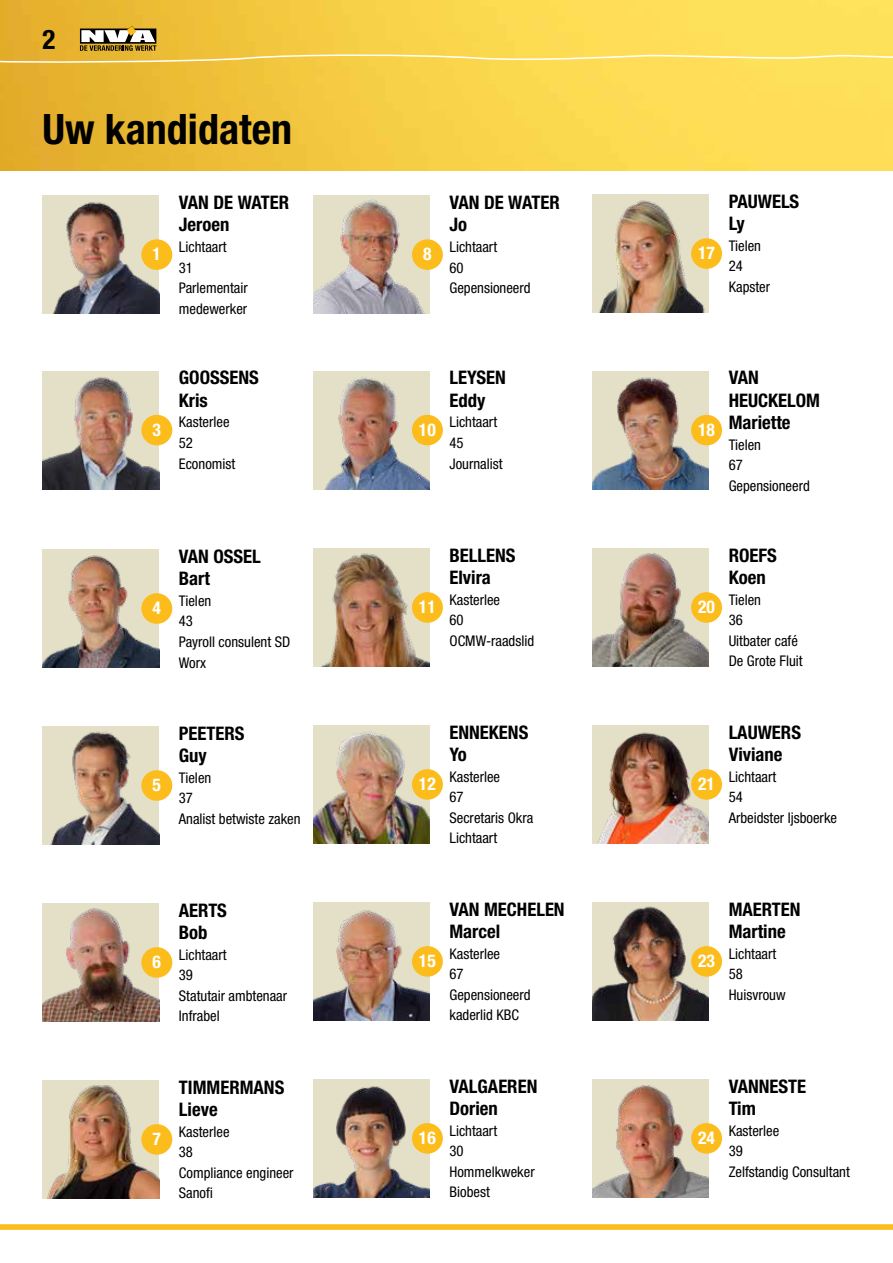
<style>
.page{position:relative;width:893px;height:1263px;background:#fff}
.page>*{position:absolute;margin:0;border:0;box-sizing:border-box;transform-origin:0 0}
.t1{font:700 condensed 42px "Helvetica Neue LT Std";color:#000}
.t2{font:700 condensed 27px "Helvetica Neue LT Std";color:#000}
.t3{font:700 condensed 18.75px/22.5px "Helvetica Neue LT Std";color:#000}
.t4{font:700 condensed 17.55px "Helvetica Neue LT Std";color:#fff}
.t5{font:condensed 14.7px/20.5px "Helvetica Neue LT Std";color:#000}
</style>
<div class="page">
<img style="left:0;top:0;width:893px;height:170px">
<svg style="left:0;top:26px;width:893px;height:44px;background:#f2ce51"></svg>
<svg style="left:0;top:1133px;width:893px;height:97px"></svg>
<img style="left:43px;top:196px;width:116px;height:118px">
<div style="left:141px;top:239px;width:31px;height:31px;background:#fcbd1c;border-radius:50%"></div>
<img style="left:313px;top:196px;width:117px;height:118px">
<div style="left:412px;top:239px;width:31px;height:31px;background:#fcbd1c;border-radius:50%"></div>
<img style="left:592px;top:195px;width:117px;height:118px">
<div style="left:691px;top:238px;width:31px;height:31px;background:#fcbd1c;border-radius:50%"></div>
<img style="left:43px;top:371px;width:116px;height:118px">
<div style="left:141px;top:415px;width:31px;height:30px;background:#fcbd1c;border-radius:50%"></div>
<img style="left:313px;top:371px;width:117px;height:118px">
<div style="left:412px;top:415px;width:31px;height:30px;background:#fcbd1c;border-radius:50%"></div>
<img style="left:592px;top:371px;width:117px;height:118px">
<div style="left:691px;top:415px;width:31px;height:30px;background:#fcbd1c;border-radius:50%"></div>
<img style="left:43px;top:549px;width:116px;height:118px">
<div style="left:141px;top:593px;width:31px;height:31px;background:#fcbd1c;border-radius:50%"></div>
<img style="left:313px;top:548px;width:117px;height:118px">
<div style="left:412px;top:592px;width:31px;height:31px;background:#fcbd1c;border-radius:50%"></div>
<img style="left:592px;top:548px;width:117px;height:118px">
<div style="left:691px;top:592px;width:31px;height:31px;background:#fcbd1c;border-radius:50%"></div>
<img style="left:43px;top:726px;width:116px;height:118px">
<div style="left:141px;top:770px;width:31px;height:31px;background:#fcbd1c;border-radius:50%"></div>
<img style="left:313px;top:725px;width:117px;height:118px">
<div style="left:412px;top:769px;width:31px;height:31px;background:#fcbd1c;border-radius:50%"></div>
<img style="left:592px;top:725px;width:117px;height:118px">
<div style="left:691px;top:769px;width:31px;height:31px;background:#fcbd1c;border-radius:50%"></div>
<img style="left:43px;top:903px;width:116px;height:118px">
<div style="left:141px;top:947px;width:31px;height:31px;background:#fcbd1c;border-radius:50%"></div>
<img style="left:313px;top:902px;width:117px;height:118px">
<div style="left:412px;top:946px;width:31px;height:31px;background:#fcbd1c;border-radius:50%"></div>
<img style="left:592px;top:902px;width:117px;height:118px">
<div style="left:691px;top:946px;width:31px;height:31px;background:#fcbd1c;border-radius:50%"></div>
<img style="left:43px;top:1080px;width:116px;height:118px">
<div style="left:141px;top:1124px;width:31px;height:31px;background:#fcbd1c;border-radius:50%"></div>
<img style="left:313px;top:1079px;width:117px;height:118px">
<div style="left:412px;top:1123px;width:31px;height:31px;background:#fcbd1c;border-radius:50%"></div>
<img style="left:592px;top:1079px;width:117px;height:118px">
<div style="left:691px;top:1123px;width:31px;height:31px;background:#fcbd1c;border-radius:50%"></div>
<h2 class="t2" style="left:43px;top:23px;width:14px">2</h2>
<h1 class="t1" style="left:43px;top:104px;width:251px">Uw kandidaten</h1>
<p class="t4" style="left:153px;top:243px;width:10px">1</p>
<p class="t3" style="left:179px;top:191px;width:112px">VAN DE WATER<br>Jeroen</p>
<p class="t5" style="left:179px;top:236px;width:70px">Lichtaart<br>31<br>Parlementair medewerker</p>
<p class="t4" style="left:423px;top:243px;width:10px">8</p>
<p class="t3" style="left:449px;top:191px;width:112px">VAN DE WATER<br>Jo</p>
<p class="t5" style="left:449px;top:236px;width:83px">Lichtaart<br>60<br>Gepensioneerd</p>
<p class="t4" style="left:698px;top:242px;width:18px">17</p>
<p class="t3" style="left:729px;top:190px;width:72px">PAUWELS<br>Ly</p>
<p class="t5" style="left:729px;top:235px;width:43px">Tielen<br>24<br>Kapster</p>
<p class="t4" style="left:153px;top:419px;width:10px">3</p>
<p class="t3" style="left:179px;top:366px;width:81px">GOOSSENS<br>Kris</p>
<p class="t5" style="left:179px;top:412px;width:58px">Kasterlee<br>52<br>Economist</p>
<p class="t4" style="left:419px;top:419px;width:18px">10</p>
<p class="t3" style="left:449px;top:366px;width:58px">LEYSEN<br>Eddy</p>
<p class="t5" style="left:449px;top:412px;width:55px">Lichtaart<br>45<br>Journalist</p>
<p class="t4" style="left:698px;top:419px;width:18px">18</p>
<p class="t3" style="left:729px;top:366px;width:93px">VAN<br>HEUCKELOM<br>Mariette</p>
<p class="t5" style="left:729px;top:434px;width:83px">Tielen<br>67<br>Gepensioneerd</p>
<p class="t4" style="left:153px;top:597px;width:10px">4</p>
<p class="t3" style="left:179px;top:545px;width:84px">VAN OSSEL<br>Bart</p>
<p class="t5" style="left:179px;top:590px;width:113px">Tielen<br>43<br>Payroll consulent SD<br>Worx</p>
<p class="t4" style="left:419px;top:596px;width:18px">11</p>
<p class="t3" style="left:449px;top:544px;width:68px">BELLENS<br>Elvira</p>
<p class="t5" style="left:449px;top:589px;width:86px">Kasterlee<br>60<br>OCMW-raadslid</p>
<p class="t4" style="left:698px;top:596px;width:18px">20</p>
<p class="t3" style="left:729px;top:544px;width:50px">ROEFS<br>Koen</p>
<p class="t5" style="left:729px;top:589px;width:76px">Tielen<br>36<br>Uitbater café<br>De Grote Fluit</p>
<p class="t4" style="left:153px;top:774px;width:10px">5</p>
<p class="t3" style="left:179px;top:722px;width:67px">PEETERS<br>Guy</p>
<p class="t5" style="left:179px;top:767px;width:123px">Tielen<br>37<br>Analist betwiste zaken</p>
<p class="t4" style="left:419px;top:773px;width:18px">12</p>
<p class="t3" style="left:449px;top:721px;width:80px">ENNEKENS<br>Yo</p>
<p class="t5" style="left:449px;top:766px;width:85px">Kasterlee<br>67<br>Secretaris Okra<br>Lichtaart</p>
<p class="t4" style="left:698px;top:773px;width:18px">21</p>
<p class="t3" style="left:729px;top:721px;width:74px">LAUWERS<br>Viviane</p>
<p class="t5" style="left:729px;top:766px;width:110px">Lichtaart<br>54<br>Arbeidster Ijsboerke</p>
<p class="t4" style="left:153px;top:951px;width:10px">6</p>
<p class="t3" style="left:179px;top:899px;width:50px">AERTS<br>Bob</p>
<p class="t5" style="left:179px;top:944px;width:110px">Lichtaart<br>39<br>Statutair ambtenaar<br>Infrabel</p>
<p class="t4" style="left:419px;top:950px;width:18px">15</p>
<p class="t3" style="left:449px;top:897px;width:117px">VAN MECHELEN<br>Marcel</p>
<p class="t5" style="left:449px;top:943px;width:83px">Kasterlee<br>67<br>Gepensioneerd kaderlid KBC</p>
<p class="t4" style="left:698px;top:950px;width:18px">23</p>
<p class="t3" style="left:729px;top:897px;width:73px">MAERTEN<br>Martine</p>
<p class="t5" style="left:729px;top:943px;width:58px">Lichtaart<br>58<br>Huisvrouw</p>
<p class="t4" style="left:153px;top:1128px;width:10px">7</p>
<p class="t3" style="left:179px;top:1075px;width:107px">TIMMERMANS<br>Lieve</p>
<p class="t5" style="left:179px;top:1121px;width:116px">Kasterlee<br>38<br>Compliance engineer<br>Sanofi</p>
<p class="t4" style="left:419px;top:1127px;width:18px">16</p>
<p class="t3" style="left:449px;top:1074px;width:89px">VALGAEREN<br>Dorien</p>
<p class="t5" style="left:449px;top:1120px;width:87px">Lichtaart<br>30<br>Hommelkweker<br>Biobest</p>
<p class="t4" style="left:698px;top:1127px;width:18px">24</p>
<p class="t3" style="left:729px;top:1074px;width:79px">VANNESTE<br>Tim</p>
<p class="t5" style="left:729px;top:1120px;width:123px">Kasterlee<br>39<br>Zelfstandig Consultant</p>
</div>
